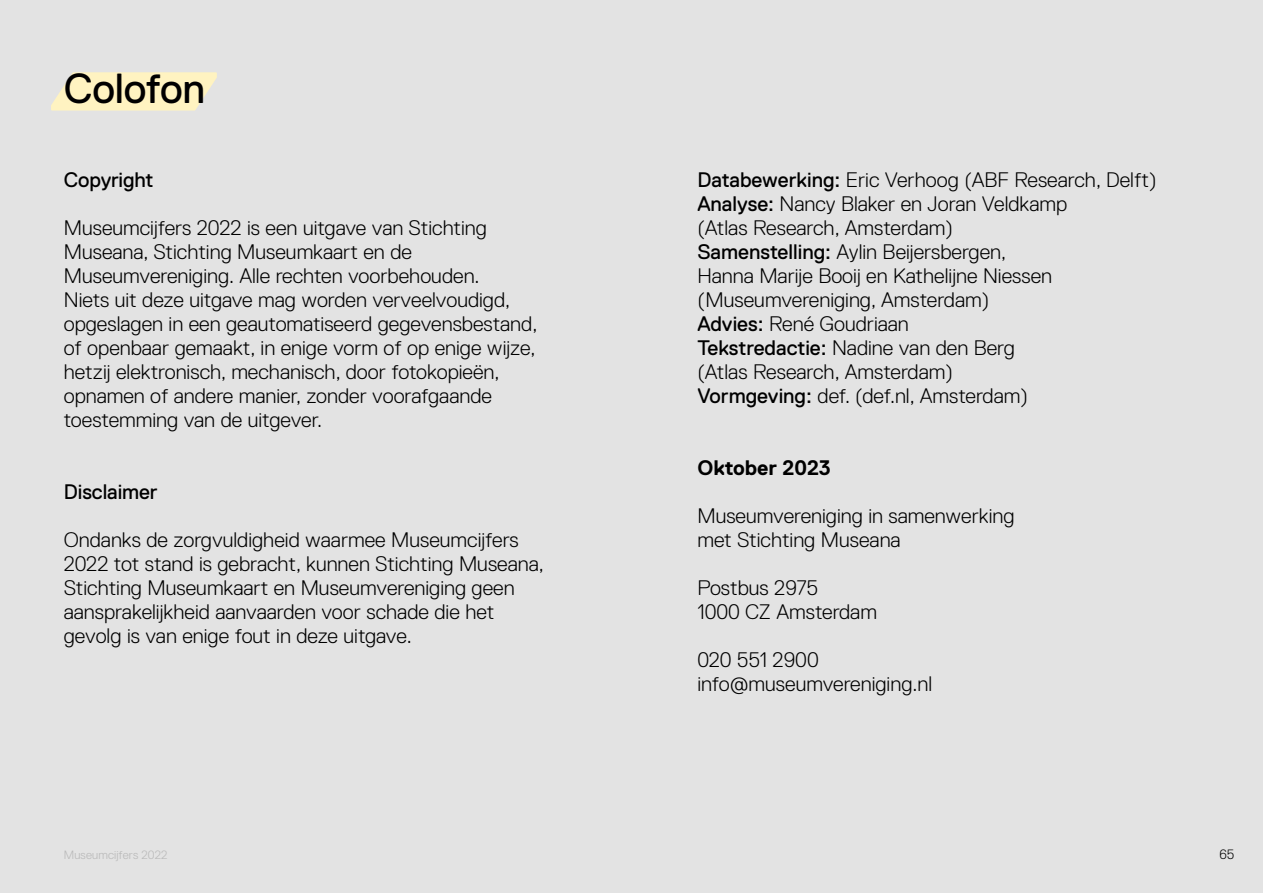
<style>
.page{position:relative;width:1263px;height:893px;background:#fff}
.page>*{position:absolute;margin:0;border:0;box-sizing:border-box;transform-origin:0 0}
.t1{font:42px "Replica Std";letter-spacing:-.01em;color:#000}
.t2{font:300 21px/24px "Replica Std";color:#000}
.t3{font:21px "Replica Std";letter-spacing:-.005em;color:#000}
.t4{font:700 21px "Replica Std";color:#000}
.t5{font:300 13.5px "Replica Std";color:#000}
.t6{font:300 12px "Replica Std";letter-spacing:.01em;color:#b8b8b8}
.s1{font-weight:400}
</style>
<div class="page">
<div style="left:0;top:0;width:1263px;height:892px;background:#e3e3e3"></div>
<svg style="left:51px;top:72px;width:166px;height:39px"></svg>
<h1 class="t1" style="left:64px;top:65px;width:143px">Colofon</h1>
<p class="t3" style="left:64px;top:168px;width:91px">Copyright</p>
<p class="t2" style="left:64px;top:215px;width:475px">Museumcijfers 2022 is een uitgave van Stichting Museana, Stichting Museumkaart en de Museumvereniging. Alle rechten voorbehouden.<br>Niets uit deze uitgave mag worden verveelvoudigd, opgeslagen in een geautomatiseerd gegevensbestand, of openbaar gemaakt, in enige vorm of op enige wijze, hetzij elektronisch, mechanisch, door fotokopieën, opnamen of andere manier, zonder voorafgaande toestemming van de uitgever.</p>
<p class="t3" style="left:64px;top:480px;width:95px">Disclaimer</p>
<p class="t2" style="left:64px;top:527px;width:482px">Ondanks de zorgvuldigheid waarmee Museumcijfers 2022 tot stand is gebracht, kunnen Stichting Museana, Stichting Museumkaart en Museumvereniging geen aansprakelijkheid aanvaarden voor schade die het gevolg is van enige fout in deze uitgave.</p>
<p class="t2" style="left:697px;top:167px;width:461px"><span class="s1">Databewerking:</span> Eric Verhoog (ABF Research, Delft)<br><span class="s1">Analyse:</span> Nancy Blaker en Joran Veldkamp<br>(Atlas Research, Amsterdam)<br><span class="s1">Samenstelling:</span> Aylin Beijersbergen,<br>Hanna Marije Booij en Kathelijne Niessen (Museumvereniging, Amsterdam)<br><span class="s1">Advies:</span> René Goudriaan<br><span class="s1">Tekstredactie:</span> Nadine van den Berg<br>(Atlas Research, Amsterdam)<br><span class="s1">Vormgeving:</span> def. (def.nl, Amsterdam)</p>
<p class="t4" style="left:697px;top:456px;width:135px">Oktober 2023</p>
<p class="t2" style="left:697px;top:503px;width:319px">Museumvereniging in samenwerking met Stichting Museana</p>
<p class="t2" style="left:697px;top:575px;width:181px">Postbus 2975<br>1000 CZ Amsterdam</p>
<p class="t2" style="left:697px;top:647px;width:236px">020 551 2900 info@museumvereniging.nl</p>
<p class="t6" style="left:64px;top:848px;width:105px">Museumcijfers 2022</p>
<p class="t5" style="left:1219px;top:846px;width:17px">65</p>
</div>
